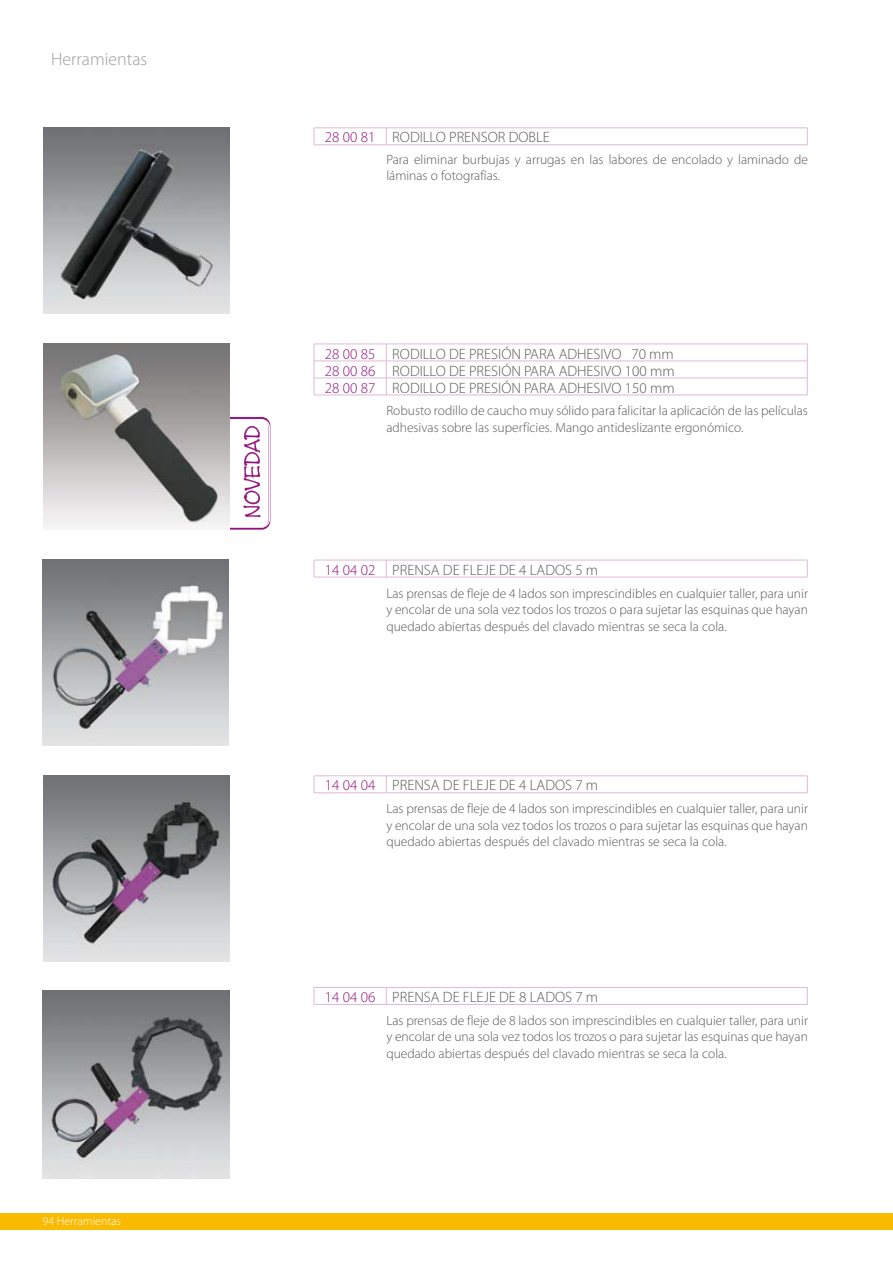
<style>
.page{position:relative;width:893px;height:1263px;background:#fff}
.page>*{position:absolute;margin:0;border:0;box-sizing:border-box;transform-origin:0 0}
.t1{font:300 18px "Myriad Pro";color:#9c9d9f}
.t2{font:300 15px/17px "Myriad Pro";color:#58585a;text-align:justify}
.t3{font:300 13.5px/16.2px "Myriad Pro";color:#58585a;text-align:justify}
.t4{font:300 12px "Myriad Pro";color:#fff}
.s1{color:#93117e}
</style>
<div class="page">
<div style="left:0;top:1213px;width:893px;height:16px;background:#faba00"></div>
<svg style="left:229px;top:417px;width:41px;height:113px"></svg>
<img style="left:43px;top:559px;width:186px;height:186px">
<svg style="left:314px;top:561px;width:1px;height:16px"></svg>
<svg style="left:386px;top:561px;width:1px;height:16px"></svg>
<svg style="left:807px;top:560px;width:1px;height:17px"></svg>
<hr style="left:314px;top:560px;width:72px;height:1px;background:#dfb8d8">
<hr style="left:386px;top:560px;width:421px;height:1px;background:#dfb8d8">
<hr style="left:314px;top:577px;width:72px;height:1px;background:#dfb8d8">
<hr style="left:386px;top:577px;width:421px;height:1px;background:#dfb8d8">
<img style="left:43px;top:128px;width:186px;height:186px">
<img style="left:43px;top:344px;width:186px;height:183px">
<svg style="left:314px;top:345px;width:1px;height:50px"></svg>
<svg style="left:386px;top:345px;width:1px;height:50px"></svg>
<svg style="left:807px;top:344px;width:1px;height:51px"></svg>
<hr style="left:314px;top:344px;width:72px;height:1px;background:#dfb8d8">
<hr style="left:386px;top:344px;width:421px;height:1px;background:#dfb8d8">
<hr style="left:314px;top:361px;width:72px;height:1px;background:#dfb8d8">
<hr style="left:386px;top:361px;width:421px;height:1px;background:#dfb8d8">
<hr style="left:314px;top:378px;width:72px;height:1px;background:#dfb8d8">
<hr style="left:386px;top:378px;width:421px;height:1px;background:#dfb8d8">
<hr style="left:314px;top:395px;width:72px;height:1px;background:#dfb8d8">
<hr style="left:386px;top:395px;width:421px;height:1px;background:#dfb8d8">
<svg style="left:314px;top:129px;width:1px;height:16px"></svg>
<svg style="left:386px;top:129px;width:1px;height:16px"></svg>
<svg style="left:807px;top:128px;width:1px;height:17px"></svg>
<hr style="left:314px;top:128px;width:72px;height:1px;background:#dfb8d8">
<hr style="left:386px;top:128px;width:421px;height:1px;background:#dfb8d8">
<hr style="left:314px;top:145px;width:72px;height:1px;background:#dfb8d8">
<hr style="left:386px;top:145px;width:421px;height:1px;background:#dfb8d8">
<img style="left:43px;top:775px;width:186px;height:186px">
<svg style="left:314px;top:776px;width:1px;height:16px"></svg>
<svg style="left:386px;top:776px;width:1px;height:16px"></svg>
<svg style="left:807px;top:776px;width:1px;height:17px"></svg>
<hr style="left:314px;top:775px;width:72px;height:1px;background:#dfb8d8">
<hr style="left:386px;top:775px;width:421px;height:1px;background:#dfb8d8">
<hr style="left:314px;top:792px;width:72px;height:1px;background:#dfb8d8">
<hr style="left:386px;top:792px;width:421px;height:1px;background:#dfb8d8">
<svg style="left:314px;top:988px;width:1px;height:16px"></svg>
<svg style="left:386px;top:988px;width:1px;height:16px"></svg>
<svg style="left:807px;top:988px;width:1px;height:16px"></svg>
<hr style="left:314px;top:987px;width:72px;height:1px;background:#dfb8d8">
<hr style="left:386px;top:987px;width:421px;height:1px;background:#dfb8d8">
<hr style="left:314px;top:1004px;width:72px;height:1px;background:#dfb8d8">
<hr style="left:386px;top:1004px;width:421px;height:1px;background:#dfb8d8">
<img style="left:42px;top:991px;width:188px;height:187px">
<p class="t1" style="left:51px;top:49px;width:98px">Herramientas</p>
<p class="t4" style="left:43px;top:1214px;width:80px">94 Herramientas</p>
<p class="t2" style="left:325px;top:129px;width:226px"><span class="s1">28 00 81</span> RODILLO PRENSOR DOBLE</p>
<p class="t3" style="left:386px;top:151px;width:423px">Para eliminar burbujas y arrugas en las labores de encolado y laminado de láminas o fotografías.</p>
<p class="t2" style="left:325px;top:345px;width:351px"><span class="s1">28 00 85</span> RODILLO DE PRESIÓN PARA ADHESIVO 70 mm <span class="s1">28 00 86</span> RODILLO DE PRESIÓN PARA ADHESIVO 100 mm <span class="s1">28 00 87</span> RODILLO DE PRESIÓN PARA ADHESIVO 150 mm</p>
<p class="t3" style="left:386px;top:403px;width:423px">Robusto rodillo de caucho muy sólido para falicitar la aplicación de las películas adhesivas sobre las superfícies. Mango antideslizante ergonómico.</p>
<p class="t2" style="left:325px;top:561px;width:275px"><span class="s1">14 04 02</span> PRENSA DE FLEJE DE 4 LADOS 5 m</p>
<p class="t3" style="left:386px;top:586px;width:423px">Las prensas de fleje de 4 lados son imprescindibles en cualquier taller, para unir y encolar de una sola vez todos los trozos o para sujetar las esquinas que hayan quedado abiertas después del clavado mientras se seca la cola.</p>
<p class="t2" style="left:325px;top:777px;width:275px"><span class="s1">14 04 04</span> PRENSA DE FLEJE DE 4 LADOS 7 m</p>
<p class="t3" style="left:386px;top:801px;width:423px">Las prensas de fleje de 4 lados son imprescindibles en cualquier taller, para unir y encolar de una sola vez todos los trozos o para sujetar las esquinas que hayan quedado abiertas después del clavado mientras se seca la cola.</p>
<p class="t2" style="left:325px;top:989px;width:275px"><span class="s1">14 04 06</span> PRENSA DE FLEJE DE 8 LADOS 7 m</p>
<p class="t3" style="left:386px;top:1012px;width:423px">Las prensas de fleje de 8 lados son imprescindibles en cualquier taller, para unir y encolar de una sola vez todos los trozos o para sujetar las esquinas que hayan quedado abiertas después del clavado mientras se seca la cola.</p>
</div>
